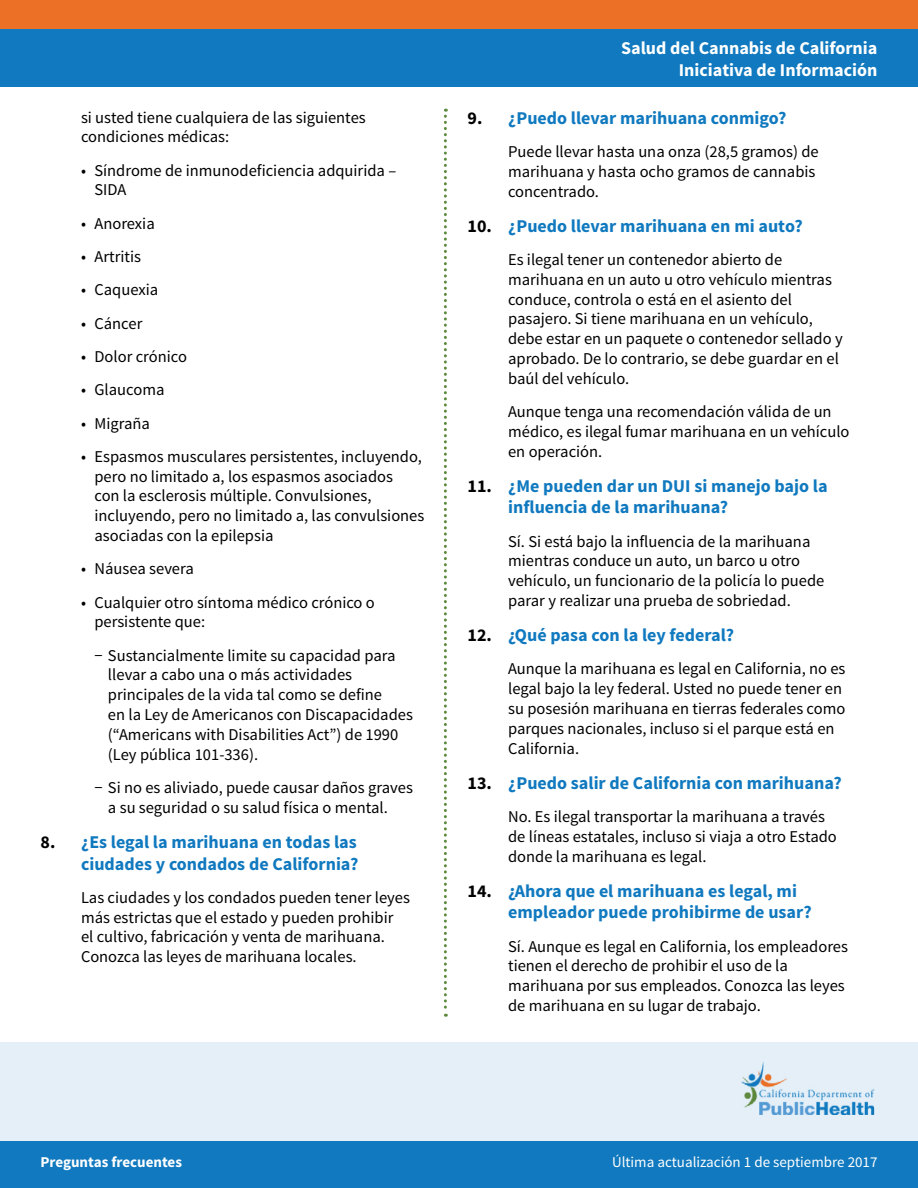
<style>
.page{position:relative;width:918px;height:1188px;background:#fff}
.page>*{position:absolute;margin:0;border:0;box-sizing:border-box;transform-origin:0 0}
.t1{font:700 18px/21.6px "Source Sans Pro";color:#1079bf}
.t2{font:700 18px/21.6px "Source Sans Pro";color:#fff;text-align:right}
.t3{font:16.5px/19.8px "Source Sans Pro";color:#000}
.t4{font:15px "Source Sans Pro";color:#fff}
.t5{font:700 15px "Source Sans Pro";color:#fff}
.s1{color:#000}
</style>
<div class="page">
<div style="left:0;top:0;width:918px;height:40px;background:#ec7025"></div>
<div style="left:0;top:29px;width:918px;height:58px;background:#1079bf"></div>
<div style="left:0;top:1042px;width:918px;height:146px;background:#e4eff8"></div>
<div style="left:0;top:1142px;width:918px;height:46px;background:#1079bf"></div>
<img style="left:741px;top:1062px;width:134px;height:52px">
<svg style="left:444px;top:109px;width:3px;height:908px"></svg>
<p class="t3" style="left:81px;top:107px;width:286px">si usted tiene cualquiera de las siguientes condiciones médicas:</p>
<p class="t3" style="left:94px;top:161px;width:303px;text-indent:-13px">• Síndrome de inmunodeficiencia adquirida –<br>SIDA</p>
<p class="t3" style="left:81px;top:214px;width:75px">• Anorexia</p>
<p class="t3" style="left:81px;top:247px;width:62px">• Artritis</p>
<p class="t3" style="left:81px;top:280px;width:79px">• Caquexia</p>
<p class="t3" style="left:81px;top:314px;width:63px">• Cáncer</p>
<p class="t3" style="left:81px;top:347px;width:107px">• Dolor crónico</p>
<p class="t3" style="left:81px;top:380px;width:85px">• Glaucoma</p>
<p class="t3" style="left:81px;top:413px;width:71px">• Migraña</p>
<p class="t3" style="left:94px;top:447px;width:331px;text-indent:-13px">• Espasmos musculares persistentes, incluyendo, pero no limitado a, los espasmos asociados<br>con la esclerosis múltiple. Convulsiones, incluyendo, pero no limitado a, las convulsiones asociadas con la epilepsia</p>
<p class="t3" style="left:81px;top:559px;width:114px">• Náusea severa</p>
<p class="t3" style="left:94px;top:593px;width:282px;text-indent:-13px">• Cualquier otro síntoma médico crónico o persistente que:</p>
<p class="t3" style="left:108px;top:646px;width:306px;text-indent:-13px">− Sustancialmente limite su capacidad para llevar a cabo una o más actividades principales de la vida tal como se define<br>en la Ley de Americanos con Discapacidades (“Americans with Disabilities Act”) de 1990 (Ley pública 101-336).</p>
<p class="t3" style="left:108px;top:778px;width:306px;text-indent:-13px">− Si no es aliviado, puede causar daños graves a su seguridad o su salud física o mental.</p>
<p class="t1" style="left:40px;top:832px;width:319px;text-align:right"><span class="s1">8.</span> ¿Es legal la marihuana en todas las ciudades y condados de California?</p>
<p class="t3" style="left:81px;top:888px;width:331px">Las ciudades y los condados pueden tener leyes más estrictas que el estado y pueden prohibir el cultivo, fabricación y venta de marihuana.<br>Conozca las leyes de marihuana locales.</p>
<p class="t2" style="left:621px;top:38px;width:258px">Salud del Cannabis de California<br>Iniciativa de Información</p>
<p class="t1" style="left:468px;top:108px;width:320px"><span class="s1">9.</span> ¿Puedo llevar marihuana conmigo?</p>
<p class="t3" style="left:508px;top:142px;width:312px">Puede llevar hasta una onza (28,5 gramos) de marihuana y hasta ocho gramos de cannabis concentrado.</p>
<p class="t1" style="left:468px;top:216px;width:337px"><span class="s1">10.</span> ¿Puedo llevar marihuana en mi auto?</p>
<p class="t3" style="left:508px;top:250px;width:336px">Es ilegal tener un contenedor abierto de marihuana en un auto u otro vehículo mientras conduce, controla o está en el asiento del pasajero. Si tiene marihuana en un vehículo, debe estar en un paquete o contenedor sellado y aprobado. De lo contrario, se debe guardar en el baúl del vehículo.</p>
<p class="t3" style="left:508px;top:402px;width:343px">Aunque tenga una recomendación válida de un médico, es ilegal fumar marihuana en un vehículo en operación.</p>
<p class="t1" style="left:508px;top:476px;width:321px;text-indent:-40px"><span class="s1">11.</span> ¿Me pueden dar un DUI si manejo bajo la influencia de la marihuana?</p>
<p class="t3" style="left:508px;top:532px;width:318px">Sí. Si está bajo la influencia de la marihuana mientras conduce un auto, un barco u otro vehículo, un funcionario de la policía lo puede parar y realizar una prueba de sobriedad.</p>
<p class="t1" style="left:468px;top:625px;width:268px"><span class="s1">12.</span> ¿Qué pasa con la ley federal?</p>
<p class="t3" style="left:508px;top:659px;width:339px">Aunque la marihuana es legal en California, no es legal bajo la ley federal. Usted no puede tener en su posesión marihuana en tierras federales como parques nacionales, incluso si el parque está en California.</p>
<p class="t1" style="left:468px;top:773px;width:376px"><span class="s1">13.</span> ¿Puedo salir de California con marihuana?</p>
<p class="t3" style="left:508px;top:807px;width:330px">No. Es ilegal transportar la marihuana a través de líneas estatales, incluso si viaja a otro Estado donde la marihuana es legal.</p>
<p class="t1" style="left:508px;top:881px;width:305px;text-indent:-40px"><span class="s1">14.</span> ¿Ahora que el marihuana es legal, mi empleador puede prohibirme de usar?</p>
<p class="t3" style="left:508px;top:937px;width:341px">Sí. Aunque es legal en California, los empleadores tienen el derecho de prohibir el uso de la marihuana por sus empleados. Conozca las leyes de marihuana en su lugar de trabajo.</p>
<p class="t5" style="left:41px;top:1152px;width:143px">Preguntas frecuentes</p>
<p class="t4" style="left:612px;top:1153px;width:267px">Última actualización 1 de septiembre 2017</p>
</div>
